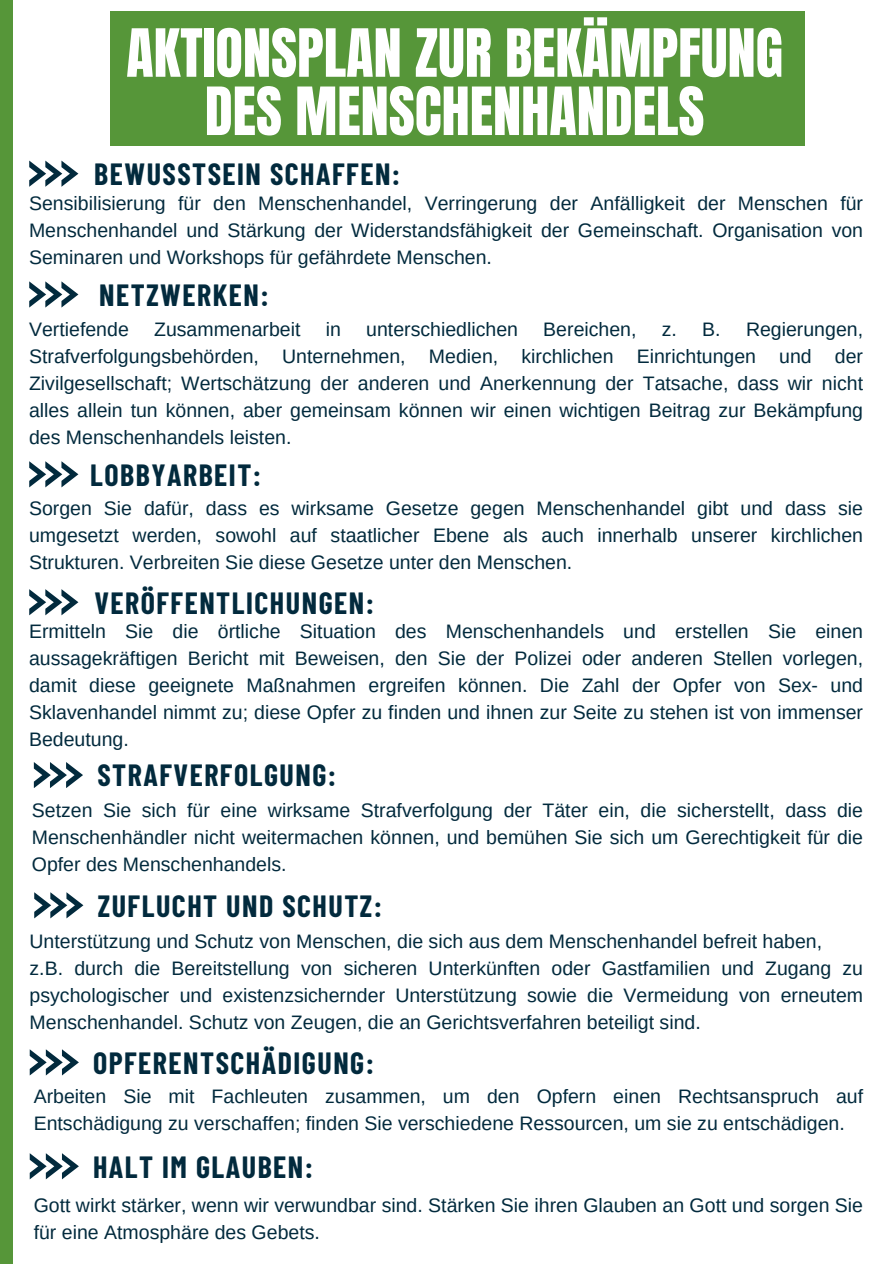
<style>
.page{position:relative;width:893px;height:1264px;background:#fff}
.page>*{position:absolute;margin:0;border:0;box-sizing:border-box;transform-origin:0 0}
.t1{font:56.4px/58.2px "Anton";color:#fff;text-align:center}
.t2{font:700 30px "Barlow Condensed";letter-spacing:.05em;color:#022a3d}
.t3{font:19.5px/27px "Arimo";color:#022a3d;text-align:justify}
</style>
<div class="page">
<div style="left:110px;top:11px;width:694px;height:135px;background:#569639"></div>
<svg style="left:29px;top:160px;width:49px;height:26px"></svg>
<svg style="left:29px;top:281px;width:49px;height:26px"></svg>
<svg style="left:29px;top:461px;width:49px;height:26px"></svg>
<svg style="left:29px;top:589px;width:49px;height:26px"></svg>
<svg style="left:34px;top:762px;width:49px;height:25px"></svg>
<svg style="left:34px;top:892px;width:49px;height:26px"></svg>
<svg style="left:30px;top:1049px;width:49px;height:26px"></svg>
<svg style="left:30px;top:1153px;width:49px;height:25px"></svg>
<div style="left:0;top:0;width:13px;height:1263px;background:#569639"></div>
<h2 class="t1" style="left:126px;top:25px;width:658px">AKTIONSPLAN ZUR BEKÄMPFUNG<br>DES MENSCHENHANDELS</h2>
<p class="t2" style="left:94px;top:155px;width:307px">BEWUSSTSEIN SCHAFFEN:</p>
<p class="t3" style="left:29px;top:189px;width:835px">Sensibilisierung für den Menschenhandel, Verringerung der Anfälligkeit der Menschen für Menschenhandel und Stärkung der Widerstandsfähigkeit der Gemeinschaft. Organisation von Seminaren und Workshops für gefährdete Menschen.</p>
<p class="t2" style="left:99px;top:276px;width:171px">NETZWERKEN:</p>
<h2 class="t3" style="left:29px;top:315px;width:101px">Vertiefende</h2>
<h2 class="t3" style="left:154px;top:315px;width:148px">Zusammenarbeit</h2>
<h2 class="t3" style="left:326px;top:315px;width:17px">in</h2>
<h2 class="t3" style="left:366px;top:315px;width:153px">unterschiedlichen</h2>
<h2 class="t3" style="left:543px;top:315px;width:95px">Bereichen,</h2>
<h2 class="t3" style="left:661px;top:315px;width:60px">z. B.</h2>
<h2 class="t3" style="left:29px;top:315px;width:835px;text-indent:716px">Regierungen, Strafverfolgungsbehörden, Unternehmen, Medien, kirchlichen Einrichtungen und der Zivilgesellschaft; Wertschätzung der anderen und Anerkennung der Tatsache, dass wir nicht alles allein tun können, aber gemeinsam können wir einen wichtigen Beitrag zur Bekämpfung des Menschenhandels leisten.</h2>
<h2 class="t2" style="left:90px;top:455px;width:172px">LOBBYARBEIT:</h2>
<p class="t3" style="left:29px;top:494px;width:835px">Sorgen Sie dafür, dass es wirksame Gesetze gegen Menschenhandel gibt und dass sie umgesetzt werden, sowohl auf staatlicher Ebene als auch innerhalb unserer kirchlichen Strukturen. Verbreiten Sie diese Gesetze unter den Menschen.</p>
<p class="t2" style="left:94px;top:583px;width:281px">VERÖFFENTLICHUNGEN:</p>
<h1 class="t3" style="left:29px;top:618px;width:835px">Ermitteln Sie die örtliche Situation des Menschenhandels und erstellen Sie einen aussagekräftigen Bericht mit Beweisen, den Sie der Polizei oder anderen Stellen vorlegen, damit diese geeignete Maßnahmen ergreifen können. Die Zahl der Opfer von Sex- und Sklavenhandel nimmt zu; diese Opfer zu finden und ihnen zur Seite zu stehen ist von immenser Bedeutung.</h1>
<h2 class="t2" style="left:97px;top:756px;width:240px">STRAFVERFOLGUNG:</h2>
<p class="t3" style="left:32px;top:796px;width:832px">Setzen Sie sich für eine wirksame Strafverfolgung der Täter ein, die sicherstellt, dass die Menschenhändler nicht weitermachen können, und bemühen Sie sich um Gerechtigkeit für die Opfer des Menschenhandels.</p>
<h2 class="t2" style="left:98px;top:886px;width:286px">ZUFLUCHT UND SCHUTZ:</h2>
<p class="t3" style="left:30px;top:927px;width:794px">Unterstützung und Schutz von Menschen, die sich aus dem Menschenhandel befreit haben,</p>
<p class="t3" style="left:30px;top:954px;width:835px">z.B. durch die Bereitstellung von sicheren Unterkünften oder Gastfamilien und Zugang zu psychologischer und existenzsichernder Unterstützung sowie die Vermeidung von erneutem Menschenhandel. Schutz von Zeugen, die an Gerichtsverfahren beteiligt sind.</p>
<p class="t2" style="left:93px;top:1043px;width:282px">OPFERENTSCHÄDIGUNG:</p>
<p class="t3" style="left:34px;top:1082px;width:830px">Arbeiten Sie mit Fachleuten zusammen, um den Opfern einen Rechtsanspruch auf<br>Entschädigung zu verschaffen; finden Sie verschiedene Ressourcen, um sie zu entschädigen.</p>
<p class="t2" style="left:93px;top:1147px;width:221px">HALT IM GLAUBEN:</p>
<h2 class="t3" style="left:34px;top:1191px;width:830px">Gott wirkt stärker, wenn wir verwundbar sind. Stärken Sie ihren Glauben an Gott und sorgen Sie für eine Atmosphäre des Gebets.</h2>
</div>
